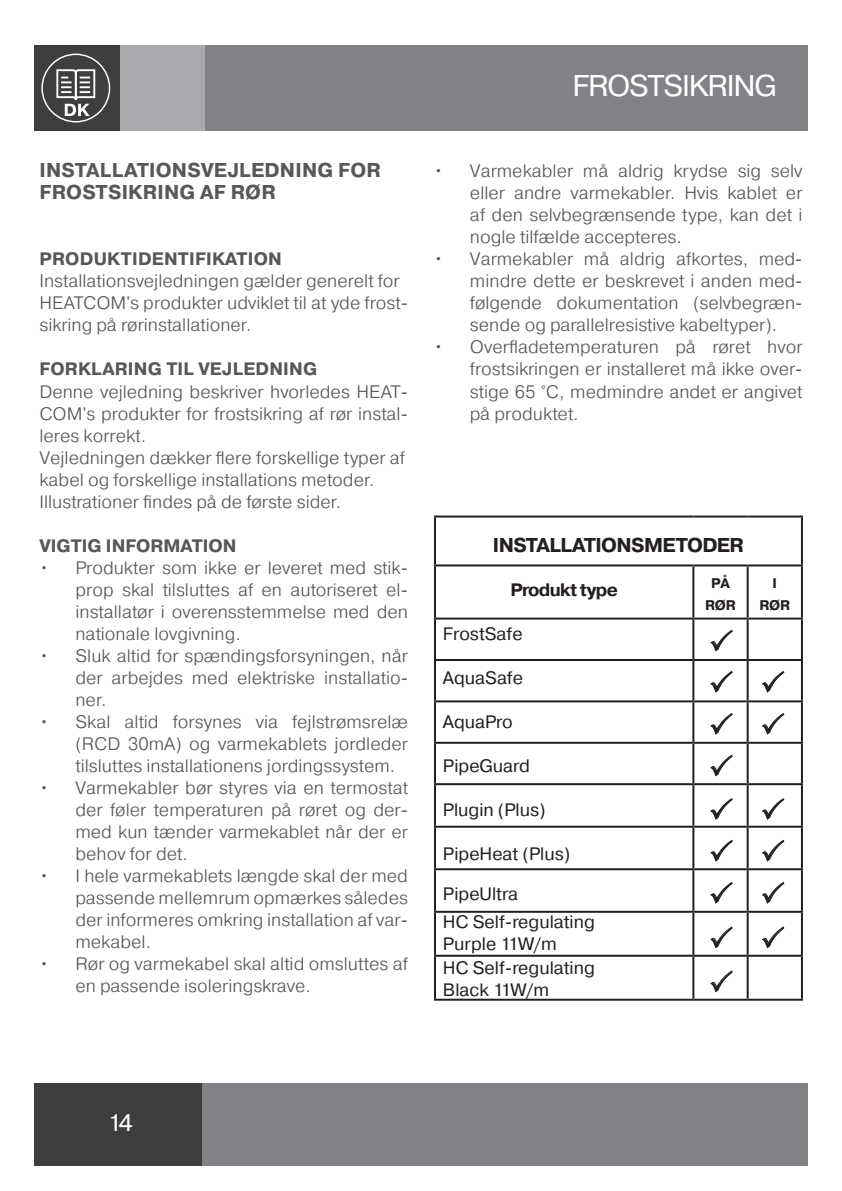
<style>
.page{position:relative;width:842px;height:1191px;background:#fff}
.page>*{position:absolute;margin:0;border:0;box-sizing:border-box;transform-origin:0 0}
.t1{font:30px "Pragmatica";letter-spacing:-.04em;color:#fff}
.t2{font:24px "Pragmatica";color:#fff}
.Brødtekst{font:700 20px/22px "Pragmatica";letter-spacing:.01em;color:#57585a}
.Brødtekst-2{font:700 20px "Pragmatica";letter-spacing:-.03em;color:#231f20}
.Brødtekst-3{font:300 18px/22px "Pragmatica";color:#57585a;text-align:justify}
.Brødtekst-4{font:18px "Pragmatica";color:#231f20}
.Brødtekst-5{font:700 18px "Pragmatica";letter-spacing:.01em;color:#57585a}
.Brødtekst-6{font:700 18px "Pragmatica";letter-spacing:-.04em;color:#231f20}
.Brødtekst-7{font:700 14px "Pragmatica";letter-spacing:-.01em;color:#231f20}
</style>
<div class="page">
<div style="left:34px;top:45px;width:774px;height:85px;background:#808285"></div>
<div style="left:34px;top:1083px;width:774px;height:82px;background:#808285"></div>
<div style="left:119px;top:45px;width:85px;height:85px;background:#a8a9ad"></div>
<div style="left:34px;top:1083px;width:167px;height:82px;background:#3e3e3f"></div>
<div style="left:34px;top:45px;width:85px;height:85px;background:#3e3e3f"></div>
<svg style="left:41px;top:54px;width:69px;height:68px"></svg>
<hr style="left:434px;top:515px;width:259px;height:2px;background:#231f20">
<hr style="left:434px;top:517px;width:2px;height:47px;background:#231f20">
<hr style="left:693px;top:515px;width:55px;height:2px;background:#231f20">
<hr style="left:748px;top:515px;width:55px;height:2px;background:#231f20">
<hr style="left:801px;top:517px;width:2px;height:47px;background:#231f20">
<hr style="left:434px;top:564px;width:259px;height:2px;background:#231f20">
<hr style="left:434px;top:566px;width:2px;height:51px;background:#231f20">
<hr style="left:693px;top:564px;width:55px;height:2px;background:#231f20">
<hr style="left:692px;top:566px;width:2px;height:51px;background:#231f20">
<hr style="left:748px;top:564px;width:55px;height:2px;background:#231f20">
<hr style="left:747px;top:566px;width:2px;height:51px;background:#231f20">
<hr style="left:801px;top:566px;width:2px;height:51px;background:#231f20">
<hr style="left:434px;top:617px;width:259px;height:2px;background:#231f20">
<hr style="left:434px;top:619px;width:2px;height:40px;background:#231f20">
<hr style="left:693px;top:617px;width:55px;height:2px;background:#231f20">
<hr style="left:692px;top:619px;width:2px;height:40px;background:#231f20">
<hr style="left:748px;top:617px;width:55px;height:2px;background:#231f20">
<hr style="left:747px;top:619px;width:2px;height:40px;background:#231f20">
<hr style="left:801px;top:619px;width:2px;height:40px;background:#231f20">
<hr style="left:434px;top:659px;width:259px;height:2px;background:#231f20">
<hr style="left:434px;top:661px;width:2px;height:39px;background:#231f20">
<hr style="left:693px;top:659px;width:55px;height:2px;background:#231f20">
<hr style="left:692px;top:661px;width:2px;height:39px;background:#231f20">
<hr style="left:748px;top:659px;width:55px;height:2px;background:#231f20">
<hr style="left:747px;top:661px;width:2px;height:39px;background:#231f20">
<hr style="left:801px;top:661px;width:2px;height:39px;background:#231f20">
<hr style="left:434px;top:700px;width:259px;height:2px;background:#231f20">
<hr style="left:434px;top:702px;width:2px;height:40px;background:#231f20">
<hr style="left:693px;top:700px;width:55px;height:2px;background:#231f20">
<hr style="left:692px;top:702px;width:2px;height:40px;background:#231f20">
<hr style="left:748px;top:700px;width:55px;height:2px;background:#231f20">
<hr style="left:747px;top:702px;width:2px;height:40px;background:#231f20">
<hr style="left:801px;top:702px;width:2px;height:40px;background:#231f20">
<hr style="left:434px;top:742px;width:259px;height:2px;background:#231f20">
<hr style="left:434px;top:744px;width:2px;height:39px;background:#231f20">
<hr style="left:693px;top:742px;width:55px;height:2px;background:#231f20">
<hr style="left:692px;top:744px;width:2px;height:39px;background:#231f20">
<hr style="left:748px;top:742px;width:55px;height:2px;background:#231f20">
<hr style="left:747px;top:744px;width:2px;height:39px;background:#231f20">
<hr style="left:801px;top:744px;width:2px;height:39px;background:#231f20">
<hr style="left:434px;top:783px;width:259px;height:2px;background:#231f20">
<hr style="left:434px;top:785px;width:2px;height:40px;background:#231f20">
<hr style="left:693px;top:783px;width:55px;height:2px;background:#231f20">
<hr style="left:692px;top:785px;width:2px;height:40px;background:#231f20">
<hr style="left:748px;top:783px;width:55px;height:2px;background:#231f20">
<hr style="left:747px;top:785px;width:2px;height:40px;background:#231f20">
<hr style="left:801px;top:785px;width:2px;height:40px;background:#231f20">
<hr style="left:434px;top:825px;width:259px;height:2px;background:#231f20">
<hr style="left:434px;top:827px;width:2px;height:41px;background:#231f20">
<hr style="left:693px;top:825px;width:55px;height:2px;background:#231f20">
<hr style="left:692px;top:827px;width:2px;height:41px;background:#231f20">
<hr style="left:748px;top:825px;width:55px;height:2px;background:#231f20">
<hr style="left:747px;top:827px;width:2px;height:41px;background:#231f20">
<hr style="left:801px;top:827px;width:2px;height:41px;background:#231f20">
<hr style="left:434px;top:868px;width:259px;height:2px;background:#231f20">
<hr style="left:434px;top:870px;width:2px;height:40px;background:#231f20">
<hr style="left:693px;top:868px;width:55px;height:2px;background:#231f20">
<hr style="left:692px;top:870px;width:2px;height:40px;background:#231f20">
<hr style="left:748px;top:868px;width:55px;height:2px;background:#231f20">
<hr style="left:747px;top:870px;width:2px;height:40px;background:#231f20">
<hr style="left:801px;top:870px;width:2px;height:40px;background:#231f20">
<hr style="left:434px;top:910px;width:259px;height:2px;background:#231f20">
<hr style="left:434px;top:912px;width:2px;height:42px;background:#231f20">
<hr style="left:693px;top:910px;width:55px;height:2px;background:#231f20">
<hr style="left:692px;top:912px;width:2px;height:42px;background:#231f20">
<hr style="left:748px;top:910px;width:55px;height:2px;background:#231f20">
<hr style="left:747px;top:912px;width:2px;height:42px;background:#231f20">
<hr style="left:801px;top:912px;width:2px;height:42px;background:#231f20">
<hr style="left:434px;top:954px;width:259px;height:2px;background:#231f20">
<hr style="left:434px;top:956px;width:2px;height:42px;background:#231f20">
<hr style="left:693px;top:954px;width:55px;height:2px;background:#231f20">
<hr style="left:692px;top:956px;width:2px;height:42px;background:#231f20">
<hr style="left:748px;top:954px;width:55px;height:2px;background:#231f20">
<hr style="left:747px;top:956px;width:2px;height:42px;background:#231f20">
<hr style="left:801px;top:956px;width:2px;height:42px;background:#231f20">
<hr style="left:434px;top:998px;width:259px;height:2px;background:#231f20">
<hr style="left:693px;top:998px;width:55px;height:2px;background:#231f20">
<hr style="left:748px;top:998px;width:55px;height:2px;background:#231f20">
<p class="Brødtekst" style="left:40px;top:160px;width:343px">INSTALLATIONSVEJLEDNING FOR<br>FROSTSIKRING AF RØR</p>
<p class="Brødtekst-5" style="left:40px;top:247px;width:244px">PRODUKTIDENTIFIKATION</p>
<p class="Brødtekst-3" style="left:39px;top:270px;width:362px">Installationsvejledningen gælder generelt for</p>
<p class="Brødtekst-3" style="left:39px;top:292px;width:370px">HEATCOM's produkter udviklet til at yde frost&shy;sikring på rørinstallationer.</p>
<p class="Brødtekst-5" style="left:40px;top:357px;width:279px">FORKLARING TIL VEJLEDNING</p>
<p class="Brødtekst-3" style="left:39px;top:380px;width:370px">Denne vejledning beskriver hvorledes HEAT-COM's produkter for frostsikring af rør instal&shy;leres korrekt.</p>
<p class="Brødtekst-3" style="left:39px;top:446px;width:367px">Vejledningen dækker flere forskellige typer af</p>
<p class="Brødtekst-3" style="left:39px;top:468px;width:336px">kabel og forskellige installations metoder.</p>
<p class="Brødtekst-3" style="left:39px;top:490px;width:303px">Illustrationer findes på de første sider.</p>
<p class="Brødtekst-5" style="left:39px;top:533px;width:199px">VIGTIG INFORMATION</p>
<p class="Brødtekst-3" style="left:75px;top:556px;width:334px;text-indent:-36px">• Produkter som ikke er leveret med stik&shy;prop skal tilsluttes af en autoriseret el&shy;installatør i overensstemmelse med den nationale lovgivning.</p>
<p class="Brødtekst-3" style="left:75px;top:644px;width:334px;text-indent:-36px">• Sluk altid for spændingsforsyningen, når der arbejdes med elektriske installatio&shy;ner.</p>
<p class="Brødtekst-3" style="left:75px;top:710px;width:334px;text-indent:-36px">• Skal altid forsynes via fejlstrømsrelæ (RCD 30mA) og varmekablets jordleder tilsluttes installationens jordingssystem.</p>
<p class="Brødtekst-3" style="left:75px;top:776px;width:334px;text-indent:-36px">• Varmekabler bør styres via en termostat der føler temperaturen på røret og der&shy;med kun tænder varmekablet når der er behov for det.</p>
<p class="Brødtekst-3" style="left:75px;top:864px;width:334px;text-indent:-36px">• I hele varmekablets længde skal der med passende mellemrum opmærkes således der informeres omkring installation af var&shy;mekabel.</p>
<p class="Brødtekst-3" style="left:75px;top:952px;width:334px;text-indent:-36px">• Rør og varmekabel skal altid omsluttes af en passende isoleringskrave.</p>
<h1 class="t1" style="left:572px;top:67px;width:206px">FROSTSIKRING</h1>
<p class="Brødtekst-3" style="left:470px;top:160px;width:334px;text-indent:-36px">• Varmekabler må aldrig krydse sig selv eller andre varmekabler. Hvis kablet er af den selvbegrænsende type, kan det i nogle tilfælde accepteres.</p>
<p class="Brødtekst-3" style="left:470px;top:248px;width:334px;text-indent:-36px">• Varmekabler må aldrig afkortes, med&shy;mindre dette er beskrevet i anden med&shy;følgende dokumentation (selvbegræn&shy;sende og parallelresistive kabeltyper).</p>
<p class="Brødtekst-3" style="left:470px;top:336px;width:334px;text-indent:-36px">• Overfladetemperaturen på røret hvor frostsikringen er installeret må ikke over&shy;stige 65 °C, medmindre andet er angivet på produktet.</p>
<p class="Brødtekst-2" style="left:493px;top:531px;width:252px">INSTALLATIONSMETODER</p>
<p class="Brødtekst-6" style="left:510px;top:577px;width:109px">Produkt type</p>
<p class="Brødtekst-7" style="left:711px;top:573px;width:20px">PÅ</p>
<p class="Brødtekst-7" style="left:705px;top:595px;width:32px">RØR</p>
<p class="Brødtekst-4" style="left:443px;top:622px;width:81px">FrostSafe</p>
<p class="Brødtekst-4" style="left:443px;top:666px;width:81px">AquaSafe</p>
<p class="Brødtekst-4" style="left:443px;top:710px;width:71px">AquaPro</p>
<p class="Brødtekst-4" style="left:443px;top:754px;width:89px">PipeGuard</p>
<p class="Brødtekst-4" style="left:443px;top:798px;width:104px">Plugin (Plus)</p>
<p class="Brødtekst-4" style="left:443px;top:842px;width:129px">PipeHeat (Plus)</p>
<p class="Brødtekst-4" style="left:443px;top:882px;width:77px">PipeUltra</p>
<p class="Brødtekst-4" style="left:443px;top:910px;width:153px">HC Self-regulating</p>
<p class="Brødtekst-4" style="left:443px;top:932px;width:115px">Purple 11W/m</p>
<p class="Brødtekst-4" style="left:443px;top:956px;width:153px">HC Self-regulating</p>
<p class="Brødtekst-4" style="left:443px;top:978px;width:108px">Black 11W/m</p>
<p class="Brødtekst-7" style="left:772px;top:573px;width:6px">I</p>
<p class="Brødtekst-7" style="left:759px;top:595px;width:32px">RØR</p>
<h2 class="t2" style="left:108px;top:1108px;width:26px">14</h2>
</div>
